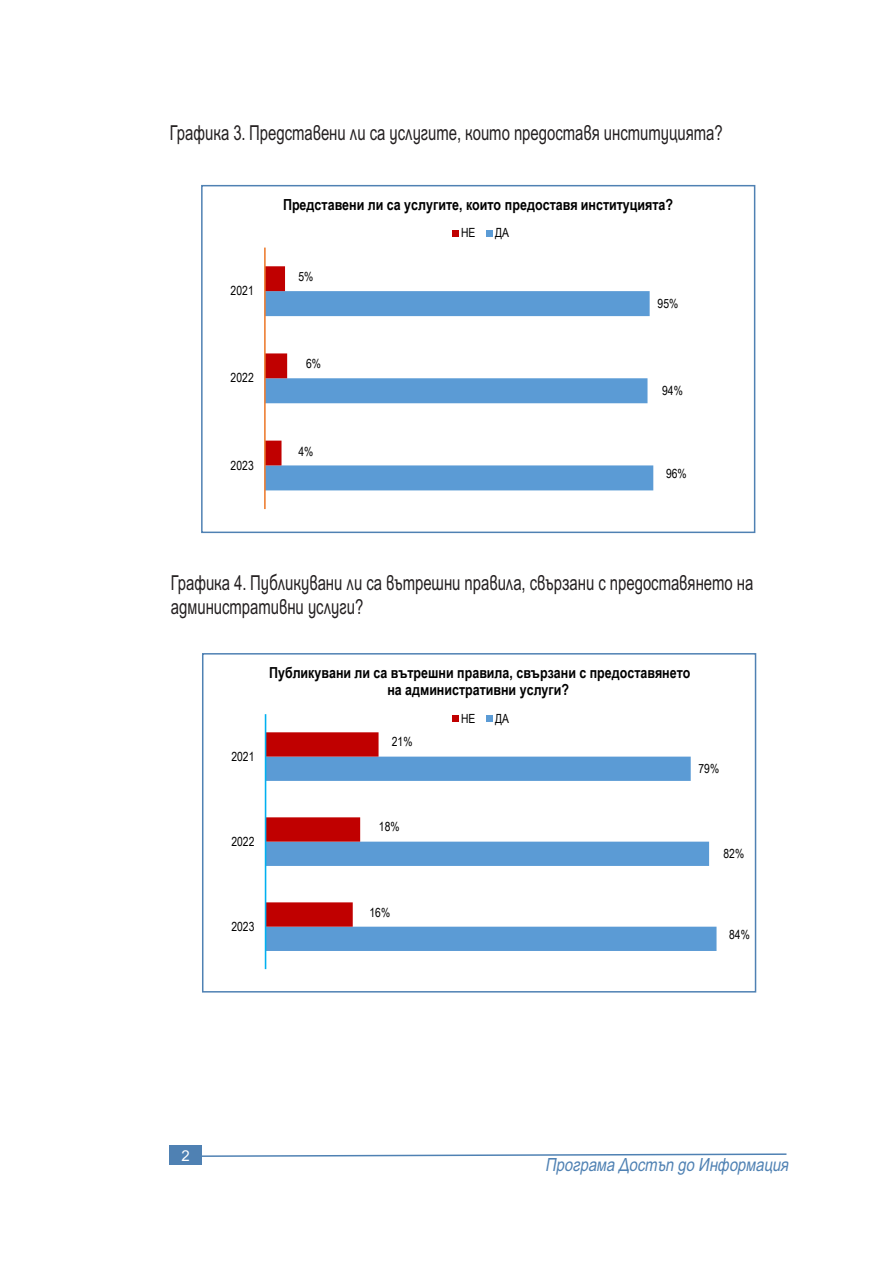
<style>
.page{position:relative;width:893px;height:1263px;background:#fff}
.page>*{position:absolute;margin:0;border:0;box-sizing:border-box;transform-origin:0 0}
.body{font:20.7px/24px "SP Ariel";color:#231f20;scale:.72 1}
.t1{font:italic 18.15px "SP Ariel";color:#4f81b3;scale:.82 1}
.t2{font:700 15.3px "Arial Narrow";color:#000}
.t3{font:700 15.15px/17.2px "Arial Narrow";color:#000;text-align:center}
.t4{font:15px "SP Ariel";color:#fff}
.t5{font:12.6px "Arial Narrow";color:#000}
</style>
<div class="page">
<svg style="left:202px;top:1153px;width:585px;height:4px"></svg>
<div style="left:169px;top:1145px;width:33px;height:20px;background:#4f81b3"></div>
<svg style="left:266px;top:291px;width:387px;height:199px"></svg>
<svg style="left:266px;top:266px;width:21px;height:199px"></svg>
<hr style="left:264px;top:248px;width:2px;height:261px;background:#ed7d31">
<svg style="left:452px;top:230px;width:6px;height:6px"></svg>
<svg style="left:486px;top:230px;width:6px;height:6px"></svg>
<div style="left:201px;top:185px;width:554px;height:348px;border:2px solid #4f81b3"></div>
<svg style="left:266px;top:757px;width:450px;height:194px"></svg>
<svg style="left:266px;top:732px;width:113px;height:195px"></svg>
<hr style="left:265px;top:714px;width:1px;height:255px;background:#00b0f0">
<div style="left:452px;top:715px;width:6px;height:7px;background:#c00000"></div>
<div style="left:486px;top:715px;width:6px;height:7px;background:#5b9bd5"></div>
<div style="left:202px;top:653px;width:554px;height:339px;border:2px solid #4f81b3"></div>
<p class="body" style="left:170px;top:121px;width:769px">Графика 3. Представени ли са услугите, които предоставя институцията?</p>
<p class="t2" style="left:283px;top:193px;width:392px">Представени ли са услугите, които предоставя институцията?</p>
<p class="t5" style="left:461px;top:224px;width:16px">НЕ</p>
<p class="t5" style="left:495px;top:224px;width:15px">ДА</p>
<p class="t5" style="left:231px;top:282px;width:25px">2021</p>
<p class="t5" style="left:231px;top:369px;width:25px">2022</p>
<p class="t5" style="left:231px;top:456px;width:25px">2023</p>
<p class="t5" style="left:298px;top:267px;width:17px">5%</p>
<p class="t5" style="left:306px;top:354px;width:17px">6%</p>
<p class="t5" style="left:298px;top:442px;width:17px">4%</p>
<p class="t5" style="left:658px;top:294px;width:22px">95%</p>
<p class="t5" style="left:662px;top:382px;width:22px">94%</p>
<p class="t5" style="left:666px;top:464px;width:22px">96%</p>
<p class="body" style="left:171px;top:571px;width:811px">Графика 4. Публикувани ли са вътрешни правила, свързани с предоставянето на административни услуги?</p>
<p class="t3" style="left:269px;top:663px;width:423px">Публикувани ли са вътрешни правила, свързани с предоставянето на административни услуги?</p>
<p class="t5" style="left:461px;top:709px;width:16px">НЕ</p>
<p class="t5" style="left:495px;top:709px;width:15px">ДА</p>
<p class="t5" style="left:231px;top:747px;width:25px">2021</p>
<p class="t5" style="left:231px;top:832px;width:25px">2022</p>
<p class="t5" style="left:231px;top:917px;width:25px">2023</p>
<p class="t4" style="left:181px;top:1147px;width:10px">2</p>
<p class="t5" style="left:392px;top:733px;width:22px">21%</p>
<p class="t5" style="left:379px;top:818px;width:22px">18%</p>
<p class="t5" style="left:369px;top:904px;width:22px">16%</p>
<p class="t5" style="left:698px;top:760px;width:22px">79%</p>
<p class="t5" style="left:723px;top:845px;width:22px">82%</p>
<p class="t5" style="left:729px;top:925px;width:22px">84%</p>
<p class="t1" style="left:545px;top:1155px;width:298px">Програма Достъп до Информация</p>
</div>
